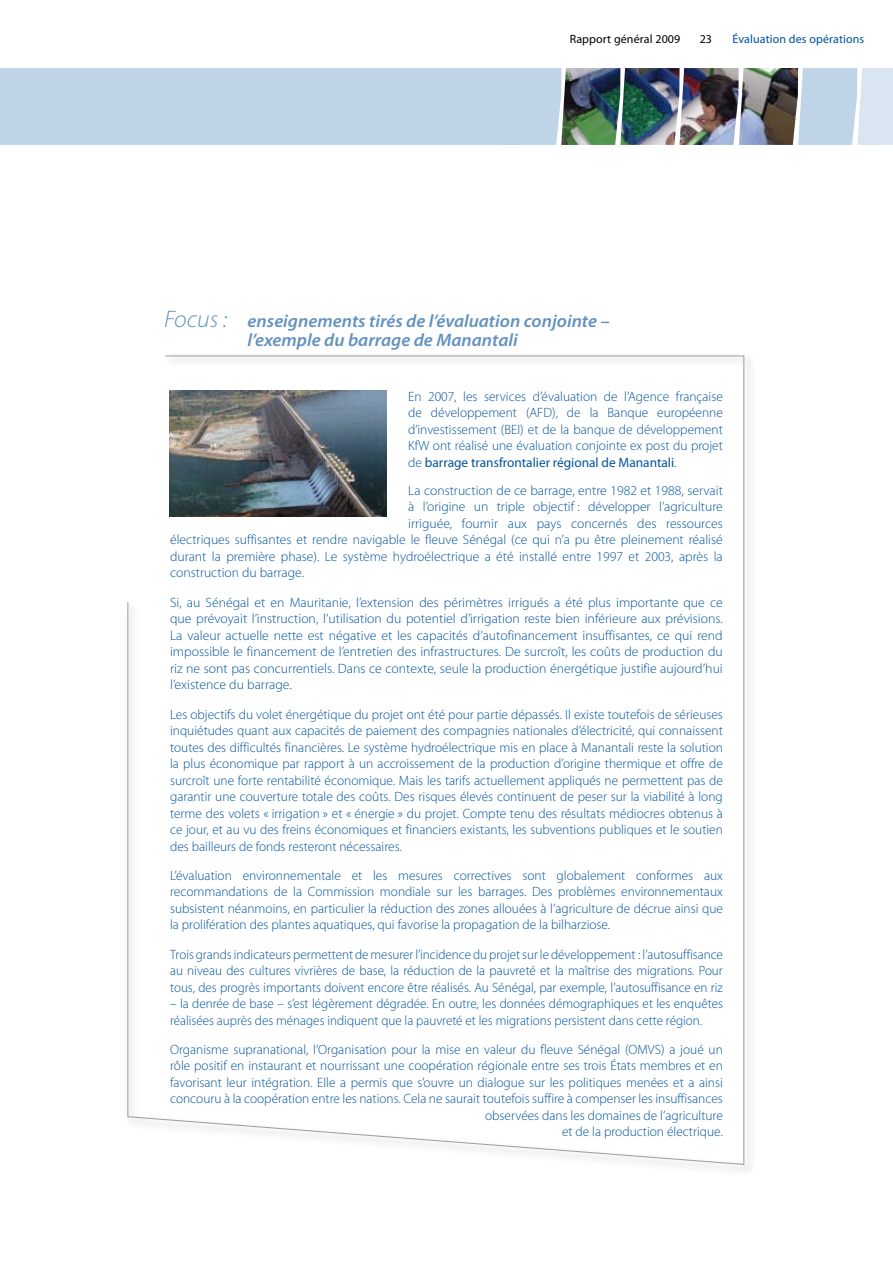
<style>
.page{position:relative;width:893px;height:1263px;background:#fff}
.page>*{position:absolute;margin:0;border:0;box-sizing:border-box;transform-origin:0 0}
.t1{font:italic 600 18px/19.5px "Myriad Pro";color:#6392c0;text-align:center;scale:1.04 1}
.t2{font:300 13.5px/16.5px "Myriad Pro";color:#00539f;text-align:justify}
.t3{font:12px "Myriad Pro";letter-spacing:.01em;color:#00519e}
.t4{font:12px "Myriad Pro";letter-spacing:.01em;color:#000}
.s1{font-weight:300;font-size:24px}
.s2{font-weight:400}
</style>
<div class="page">
<img style="left:0;top:68px;width:893px;height:77px">
<div style="left:124px;top:351px;width:632px;height:825px;background:#fbfbfb"></div>
<svg style="left:127px;top:355px;width:617px;height:810px"></svg>
<img style="left:170px;top:391px;width:217px;height:126px">
<p class="t4" style="left:570px;top:32px;width:112px">Rapport général 2009</p>
<p class="t4" style="left:700px;top:32px;width:14px">23</p>
<p class="t3" style="left:732px;top:32px;width:133px">Évaluation des opérations</p>
<h1 class="t1" style="left:164px;top:311px;width:430px"><span class="s1">Focus :</span> enseignements tirés de l’évaluation conjointe – l’exemple du barrage de Manantali</h1>
<p class="t2" style="left:408px;top:388px;width:316px">En 2007, les services d’évaluation de l’Agence française de développement (AFD), de la Banque européenne d’investissement (BEI) et de la banque de développement KfW ont réalisé une évaluation conjointe ex post du projet de <span class="s2">barrage transfrontalier régional de Manantali</span>.</p>
<p class="t2" style="left:408px;top:482px;width:316px">La construction de ce barrage, entre 1982 et 1988, servait</p>
<p class="t2" style="left:408px;top:499px;width:316px">à l’origine un triple objectif : développer l’agriculture</p>
<p class="t2" style="left:408px;top:515px;width:316px">irriguée, fournir aux pays concernés des ressources</p>
<p class="t2" style="left:170px;top:532px;width:554px">électriques suffisantes et rendre navigable le fleuve Sénégal (ce qui n’a pu être pleinement réalisé</p>
<p class="t2" style="left:170px;top:548px;width:554px">durant la première phase). Le système hydroélectrique a été installé entre 1997 et 2003, après la</p>
<p class="t2" style="left:170px;top:565px;width:136px">construction du barrage.</p>
<p class="t2" style="left:170px;top:594px;width:554px">Si, au Sénégal et en Mauritanie, l’extension des périmètres irrigués a été plus importante que ce que prévoyait l’instruction, l’utilisation du potentiel d’irrigation reste bien inférieure aux prévisions.<br>La valeur actuelle nette est négative et les capacités d’autofinancement insuffisantes, ce qui rend impossible le financement de l’entretien des infrastructures. De surcroît, les coûts de production du riz ne sont pas concurrentiels. Dans ce contexte, seule la production énergétique justifie aujourd’hui l’existence du barrage.</p>
<p class="t2" style="left:170px;top:706px;width:554px">Les objectifs du volet énergétique du projet ont été pour partie dépassés. Il existe toutefois de sérieuses inquiétudes quant aux capacités de paiement des compagnies nationales d’électricité, qui connaissent toutes des difficultés financières. Le système hydroélectrique mis en place à Manantali reste la solution la plus économique par rapport à un accroissement de la production d’origine thermique et offre de surcroît une forte rentabilité économique. Mais les tarifs actuellement appliqués ne permettent pas de garantir une couverture totale des coûts. Des risques élevés continuent de peser sur la viabilité à long terme des volets « irrigation » et « énergie » du projet. Compte tenu des résultats médiocres obtenus à ce jour, et au vu des freins économiques et financiers existants, les subventions publiques et le soutien des bailleurs de fonds resteront nécessaires.</p>
<p class="t2" style="left:170px;top:867px;width:554px">L’évaluation environnementale et les mesures correctives sont globalement conformes aux recommandations de la Commission mondiale sur les barrages. Des problèmes environnementaux subsistent néanmoins, en particulier la réduction des zones allouées à l’agriculture de décrue ainsi que la prolifération des plantes aquatiques, qui favorise la propagation de la bilharziose.</p>
<p class="t2" style="left:170px;top:946px;width:554px">Trois grands indicateurs permettent de mesurer l’incidence du projet sur le développement : l’autosuffisance au niveau des cultures vivrières de base, la réduction de la pauvreté et la maîtrise des migrations. Pour tous, des progrès importants doivent encore être réalisés. Au Sénégal, par exemple, l’autosuffisance en riz</p>
<p class="t2" style="left:170px;top:995px;width:554px">– la denrée de base – s’est légèrement dégradée. En outre, les données démographiques et les enquêtes réalisées auprès des ménages indiquent que la pauvreté et les migrations persistent dans cette région.</p>
<p class="t2" style="left:170px;top:1041px;width:554px;text-align:right">Organisme supranational, l’Organisation pour la mise en valeur du fleuve Sénégal (OMVS) a joué un rôle positif en instaurant et nourrissant une coopération régionale entre ses trois États membres et en favorisant leur intégration. Elle a permis que s’ouvre un dialogue sur les politiques menées et a ainsi concouru à la coopération entre les nations. Cela ne saurait toutefois suffire à compenser les insuffisances observées dans les domaines de l’agriculture<br>et de la production électrique.</p>
</div>
